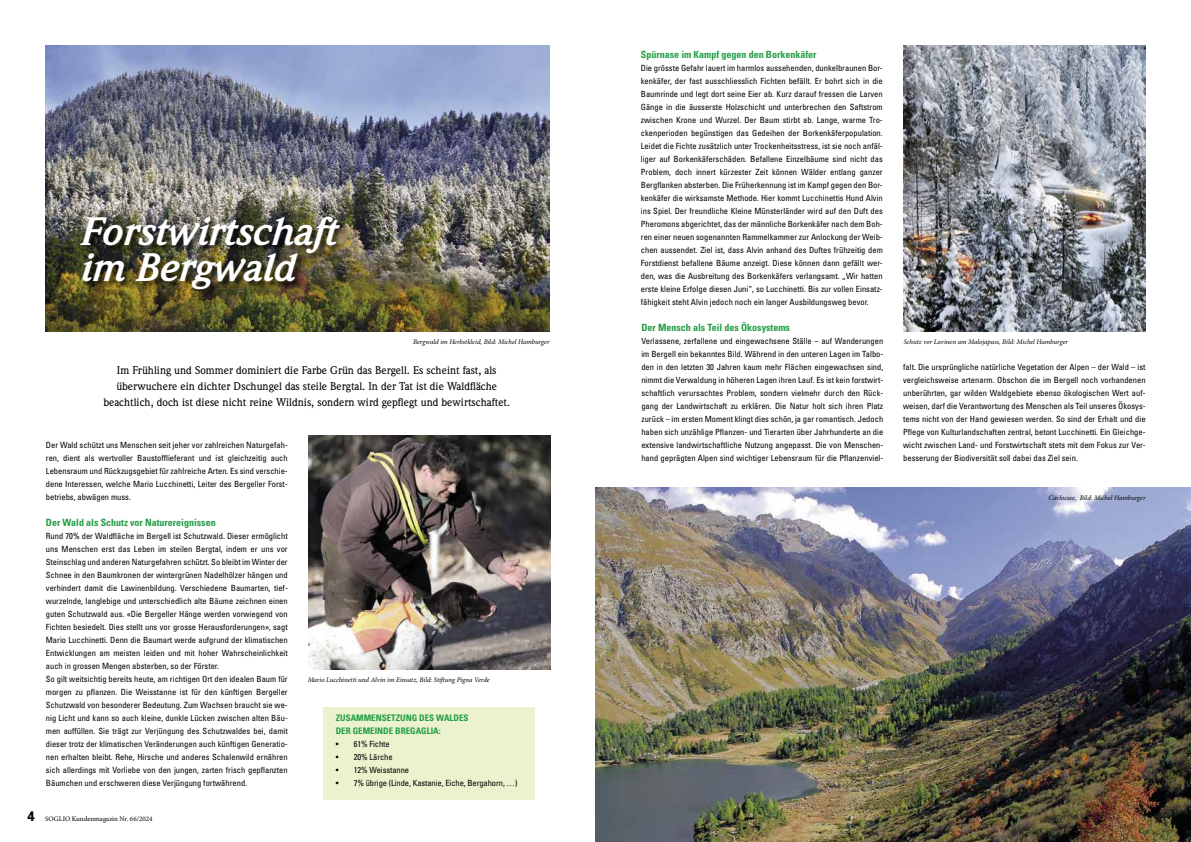
<style>
.page{position:relative;width:1191px;height:842px;background:#fff}
.page>*{position:absolute;margin:0;border:0;box-sizing:border-box;transform-origin:0 0}
.t1{font:italic 700 39px/36px "Weidemann";color:#fff}
.t2{font:500 11px/16px "Weidemann";color:#000;text-align:center}
.t3{font:700 condensed 10px "Univers";color:#239e46}
.t4{font:700 condensed 9px/13px "Univers";color:#239e46}
.t5{font:condensed 8.5px/13px "Univers";color:#000;text-align:justify}
.t6{font:italic 7px "Minion Pro";letter-spacing:-.01em;color:#000}
.t7{font:7px "Minion Pro";color:#000}
.s1{font-family:"Univers";font-weight:700;font-size:14px}
</style>
<div class="page">
<div style="left:323px;top:707px;width:211px;height:92px;background:#edf2ce"></div>
<img style="left:45px;top:45px;width:504px;height:286px">
<div style="left:80px;top:215px;width:268px;height:83px;background:#000;opacity:.75"></div>
<img style="left:903px;top:45px;width:242px;height:286px">
<img style="left:308px;top:435px;width:243px;height:234px">
<img style="left:595px;top:487px;width:596px;height:355px">
<h1 class="t1" style="left:78px;top:214px;width:258px">Forstwirtschaft im Bergwald</h1>
<p class="t6" style="left:413px;top:337px;width:138px">Bergwald im Herbstkleid, Bild: Michel Hamburger</p>
<p class="t2" style="left:103px;top:362px;width:408px">Im Frühling und Sommer dominiert die Farbe Grün das Bergell. Es scheint fast, als überwuchere ein dichter Dschungel das steile Bergtal. In der Tat ist die Waldfläche beachtlich, doch ist diese nicht reine Wildnis, sondern wird gepflegt und bewirtschaftet.</p>
<p class="t5" style="left:46px;top:439px;width:243px">Der Wald schützt uns Menschen seit jeher vor zahlreichen Naturgefah&shy;ren, dient als wertvoller Baustofflieferant und ist gleichzeitig auch Lebensraum und Rückzugsgebiet für zahlreiche Arten. Es sind verschie&shy;dene Interessen, welche Mario Lucchinetti, Leiter des Bergeller Forst&shy;betriebs, abwägen muss.</p>
<p class="t3" style="left:46px;top:517px;width:171px">Der Wald als Schutz vor Naturereignissen</p>
<p class="t5" style="left:46px;top:530px;width:243px;text-align:left">Rund 70% der Waldfläche im Bergell ist Schutzwald. Dieser ermöglicht uns Menschen erst das Leben im steilen Bergtal, indem er uns vor Steinschlag und anderen Naturgefahren schützt. So bleibt im Winter der Schnee in den Baumkronen der wintergrünen Nadelhölzer hängen und verhindert damit die Lawinenbildung. Verschiedene Baumarten, tief&shy;wurzelnde, langlebige und unterschiedlich alte Bäume zeichnen einen guten Schutzwald aus. «Die Bergeller Hänge werden vorwiegend von Fichten besiedelt. Dies stellt uns vor grosse Herausforderungen», sagt Mario Lucchinetti. Denn die Baumart werde aufgrund der klimatischen Entwicklungen am meisten leiden und mit hoher Wahrscheinlichkeit auch in grossen Mengen absterben, so der Förster.<br>So gilt weitsichtig bereits heute, am richtigen Ort den idealen Baum für morgen zu pflanzen. Die Weisstanne ist für den künftigen Bergeller Schutzwald von besonderer Bedeutung. Zum Wachsen braucht sie we&shy;nig Licht und kann so auch kleine, dunkle Lücken zwischen alten Bäu&shy;men auffüllen. Sie trägt zur Verjüngung des Schutzwaldes bei, damit dieser trotz der klimatischen Veränderungen auch künftigen Generatio&shy;nen erhalten bleibt. Rehe, Hirsche und anderes Schalenwild ernähren sich allerdings mit Vorliebe von den jungen, zarten frisch gepflanzten Bäumchen und erschweren diese Verjüngung fortwährend.</p>
<p class="t7" style="left:27px;top:814px;width:127px"><span class="s1">4</span> SOGLIO Kundenmagazin Nr. 66/2024</p>
<p class="t6" style="left:308px;top:675px;width:184px">Mario Lucchinetti und Alvin im Einsatz, Bild: Stiftung Pigna Verde</p>
<p class="t4" style="left:336px;top:712px;width:134px">ZUSAMMENSETZUNG DES WALDES<br>DER GEMEINDE BREGAGLIA:</p>
<p class="t5" style="left:336px;top:738px;width:56px">• 61% Fichte</p>
<p class="t5" style="left:336px;top:751px;width:58px">• 20% Lärche</p>
<p class="t5" style="left:336px;top:764px;width:75px">• 12% Weisstanne</p>
<p class="t5" style="left:336px;top:777px;width:183px">• 7% übrige (Linde, Kastanie, Eiche, Bergahorn, …)</p>
<p class="t3" style="left:641px;top:49px;width:177px">Spürnase im Kampf gegen den Borkenkäfer</p>
<p class="t5" style="left:641px;top:62px;width:243px">Die grösste Gefahr lauert im harmlos aussehenden, dunkelbraunen Bor&shy;kenkäfer, der fast ausschliesslich Fichten befällt. Er bohrt sich in die Baumrinde und legt dort seine Eier ab. Kurz darauf fressen die Larven Gänge in die äusserste Holzschicht und unterbrechen den Saftstrom zwischen Krone und Wurzel. Der Baum stirbt ab. Lange, warme Tro&shy;ckenperioden begünstigen das Gedeihen der Borkenkäferpopulation.<br>Leidet die Fichte zusätzlich unter Trockenheitsstress, ist sie noch anfäl&shy;liger auf Borkenkäferschäden. Befallene Einzelbäume sind nicht das Problem, doch innert kürzester Zeit können Wälder entlang ganzer Bergflanken absterben. Die Früherkennung ist im Kampf gegen den Bor&shy;kenkäfer die wirksamste Methode. Hier kommt Lucchinettis Hund Alvin ins Spiel. Der freundliche Kleine Münsterländer wird auf den Duft des Pheromons abgerichtet, das der männliche Borkenkäfer nach dem Boh&shy;ren einer neuen sogenannten Rammelkammer zur Anlockung der Weib&shy;chen aussendet. Ziel ist, dass Alvin anhand des Duftes frühzeitig dem Forstdienst befallene Bäume anzeigt. Diese können dann gefällt wer&shy;den, was die Ausbreitung des Borkenkäfers verlangsamt. „Wir hatten erste kleine Erfolge diesen Juni“, so Lucchinetti. Bis zur vollen Einsatz&shy;fähigkeit steht Alvin jedoch noch ein langer Ausbildungsweg bevor.</p>
<p class="t3" style="left:641px;top:322px;width:150px">Der Mensch als Teil des Ökosystems</p>
<p class="t5" style="left:641px;top:335px;width:243px">Verlassene, zerfallene und eingewachsene Ställe – auf Wanderungen im Bergell ein bekanntes Bild. Während in den unteren Lagen im Talbo&shy;den in den letzten 30 Jahren kaum mehr Flächen eingewachsen sind, nimmt die Verwaldung in höheren Lagen ihren Lauf. Es ist kein forstwirt&shy;schaftlich verursachtes Problem, sondern vielmehr durch den Rück&shy;gang der Landwirtschaft zu erklären. Die Natur holt sich ihren Platz zurück – im ersten Moment klingt dies schön, ja gar romantisch. Jedoch haben sich unzählige Pflanzen- und Tierarten über Jahrhunderte an die extensive landwirtschaftliche Nutzung angepasst. Die von Menschen&shy;hand geprägten Alpen sind wichtiger Lebensraum für die Pflanzenviel-</p>
<p class="t6" style="left:903px;top:337px;width:166px">Schutz vor Lavinen am Malojapass, Bild: Michel Hamburger</p>
<p class="t5" style="left:903px;top:361px;width:244px">falt. Die ursprüngliche natürliche Vegetation der Alpen – der Wald – ist vergleichsweise artenarm. Obschon die im Bergell noch vorhandenen unberührten, gar wilden Waldgebiete ebenso ökologischen Wert auf&shy;weisen, darf die Verantwortung des Menschen als Teil unseres Ökosys&shy;tems nicht von der Hand gewiesen werden. So sind der Erhalt und die Pflege von Kulturlandschaften zentral, betont Lucchinetti. Ein Gleichge&shy;wicht zwischen Land- und Forstwirtschaft stets mit dem Fokus zur Ver&shy;besserung der Biodiversität soll dabei das Ziel sein.</p>
<p class="t6" style="left:1048px;top:493px;width:99px">Cavlocsee, Bild: Michel Hamburger</p>
</div>
